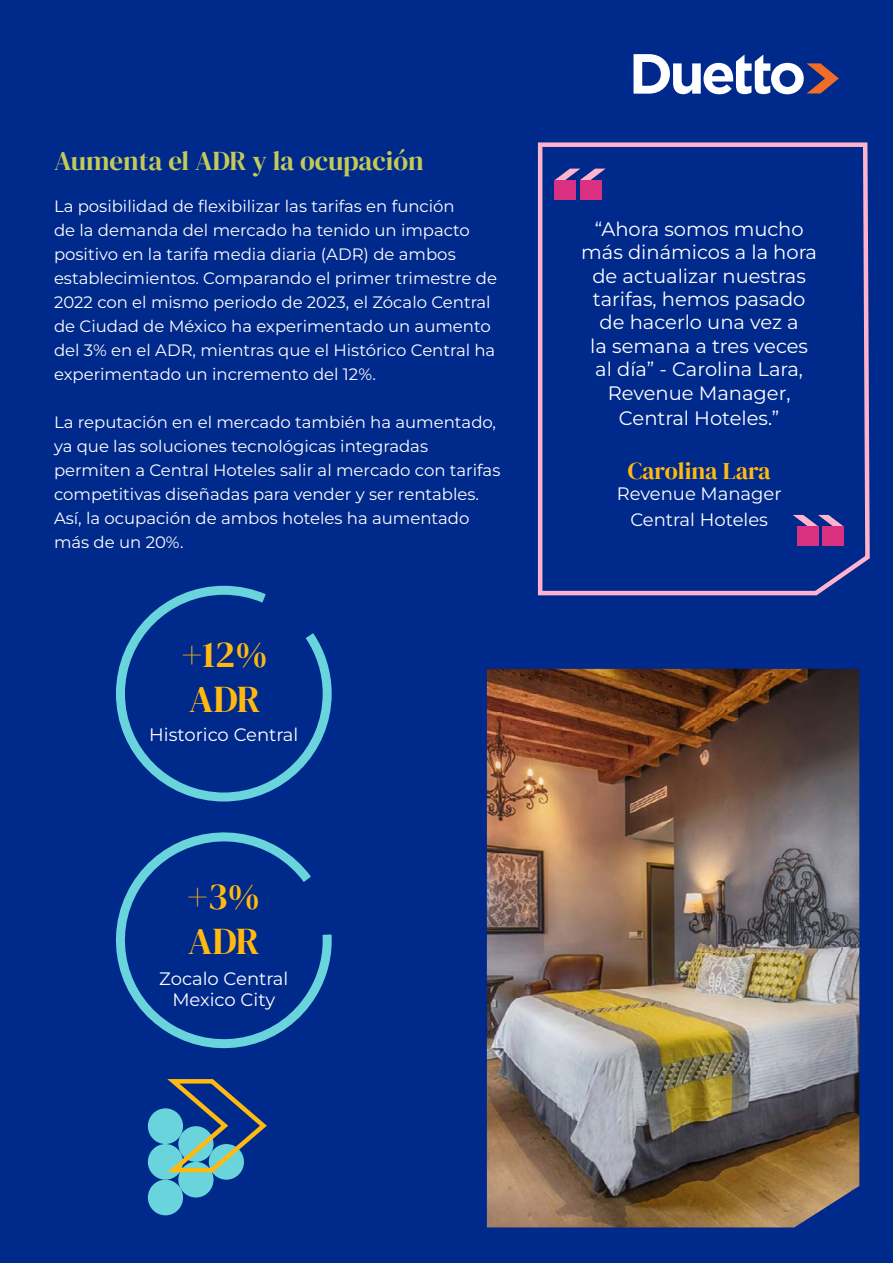
<style>
.page{position:relative;width:893px;height:1263px;background:#00298c}
.page>*{position:absolute;margin:0;border:0;box-sizing:border-box;transform-origin:0 0}
.t1{font:37.5px/45px "DM Serif Display";letter-spacing:-.005em;color:#ffb90f}
.t2{font:27px "DM Serif Display";color:#c4ca58}
.t3{font:24px "DM Serif Display";color:#ffb90f}
.t4{font:100 19.5px/23.4px "Montserrat";color:#fff;text-align:center}
.t5{font:100 18px/25.2px "Montserrat";color:#fff;text-align:center}
.t6{font:100 16.5px/24px "Montserrat";color:#fff}
</style>
<div class="page">
<svg style="left:633px;top:54px;width:206px;height:40px"></svg>
<svg style="left:537px;top:142px;width:333px;height:454px"></svg>
<svg style="left:555px;top:169px;width:51px;height:11px"></svg>
<div style="left:555px;top:180px;width:21px;height:20px;background:#d93082"></div>
<div style="left:580px;top:180px;width:21px;height:20px;background:#d93082"></div>
<svg style="left:793px;top:515px;width:51px;height:11px"></svg>
<div style="left:822px;top:526px;width:22px;height:20px;background:#d93082"></div>
<div style="left:797px;top:526px;width:21px;height:20px;background:#d93082"></div>
<img style="left:487px;top:669px;width:372px;height:558px">
<div style="left:209px;top:1144px;width:35px;height:36px;background:#69d4db;border-radius:50%"></div>
<div style="left:178px;top:1162px;width:36px;height:35px;background:#69d4db;border-radius:50%"></div>
<div style="left:148px;top:1180px;width:35px;height:35px;background:#69d4db;border-radius:50%"></div>
<div style="left:148px;top:1144px;width:35px;height:36px;background:#69d4db;border-radius:50%"></div>
<div style="left:148px;top:1108px;width:35px;height:36px;background:#69d4db;border-radius:50%"></div>
<svg style="left:161px;top:1079px;width:106px;height:97px"></svg>
<svg style="left:116px;top:585px;width:216px;height:217px"></svg>
<svg style="left:115px;top:832px;width:217px;height:217px"></svg>
<h2 class="t2" style="left:54px;top:146px;width:371px">Aumenta el ADR y la ocupación</h2>
<p class="t6" style="left:54px;top:193px;width:445px">La posibilidad de flexibilizar las tarifas en función<br>de la demanda del mercado ha tenido un impacto positivo en la tarifa media diaria (ADR) de ambos establecimientos. Comparando el primer trimestre de 2022 con el mismo periodo de 2023, el Zócalo Central de Ciudad de México ha experimentado un aumento del 3% en el ADR, mientras que el Histórico Central ha experimentado un incremento del 12%.</p>
<p class="t6" style="left:54px;top:409px;width:448px">La reputación en el mercado también ha aumentado, ya que las soluciones tecnológicas integradas permiten a Central Hoteles salir al mercado con tarifas competitivas diseñadas para vender y ser rentables.<br>Así, la ocupación de ambos hoteles ha aumentado más de un 20%.</p>
<h1 class="t1" style="left:182px;top:632px;width:88px">+12%<br>ADR</h1>
<p class="t5" style="left:149px;top:722px;width:151px">Historico Central</p>
<h1 class="t1" style="left:187px;top:874px;width:74px">+3%<br>ADR</h1>
<p class="t5" style="left:159px;top:967px;width:131px;line-height:21.6px">Zocalo Central<br>Mexico City</p>
<p class="t4" style="left:581px;top:217px;width:237px">“Ahora somos mucho más dinámicos a la hora de actualizar nuestras tarifas, hemos pasado de hacerlo una vez a<br>la semana a tres veces al día” - Carolina Lara,<br>Revenue Manager,</p>
<p class="t4" style="left:619px;top:406px;width:162px">Central Hoteles.”</p>
<h3 class="t3" style="left:628px;top:457px;width:144px">Carolina Lara</h3>
<p class="t5" style="left:617px;top:481px;width:166px">Revenue Manager<br>Central Hoteles</p>
</div>
